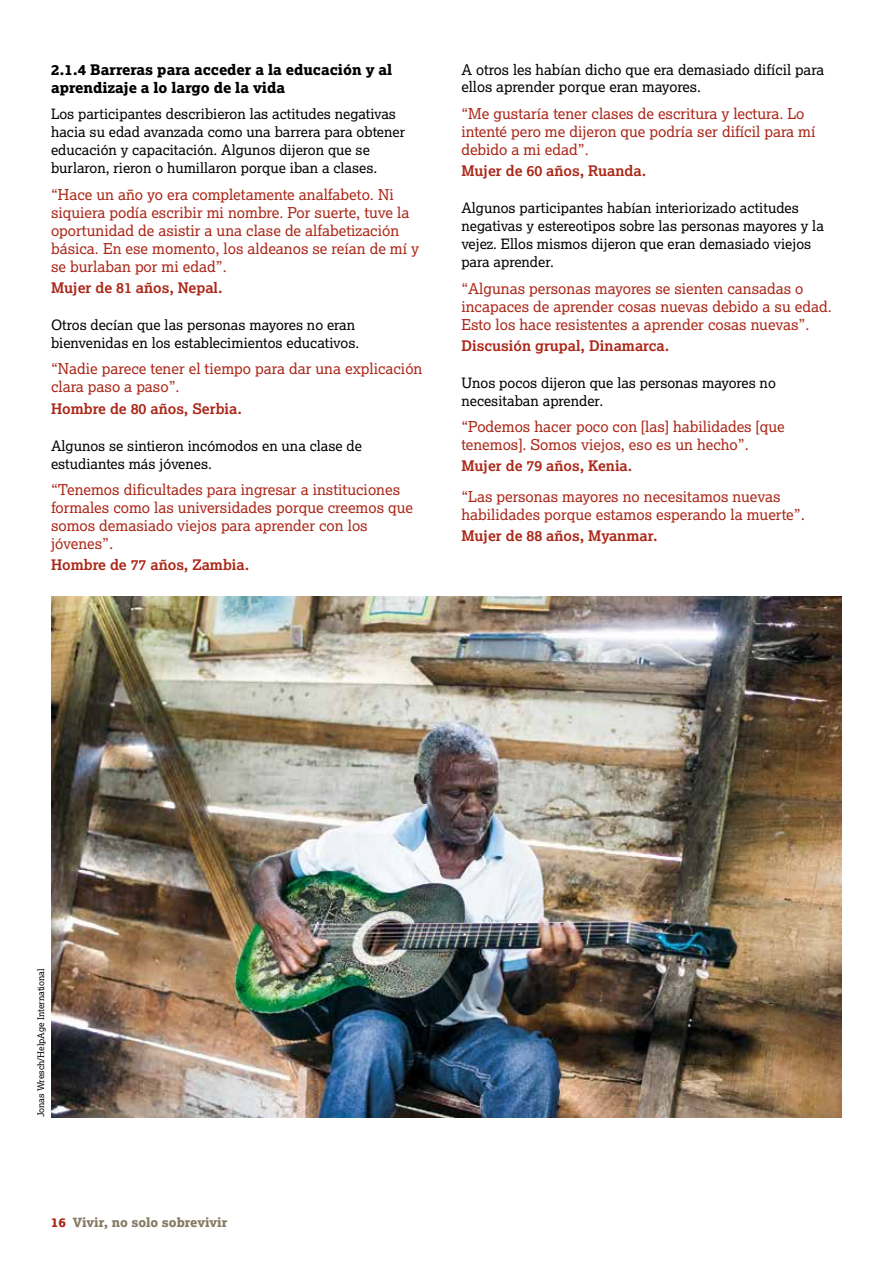
<style>
.page{position:relative;width:893px;height:1263px;background:#fff}
.page>*{position:absolute;margin:0;border:0;box-sizing:border-box;transform-origin:0 0}
.t1{font:15px/18px "Lexia Da Ma";color:#ab2718}
.t2{font:700 14.7px "Lexia";color:#ab2718}
.t3{font:14.7px/17.5px "Lexia Da Ma";color:#000}
.t4{font:14.7px/18px "Lexia X Bold";color:#000}
.t5{font:14.25px/18px "Lexia Da Ma";color:#000}
.t6{font:12.75px "Lexia X Bold";color:#867a64}
.t7{font:9px "Lexia Da Ma";color:#000}
.s1{font-size:14.7px}
.s2{font-size:15.75px}
.s3{color:#ab2718}
</style>
<div class="page">
<img style="left:51px;top:596px;width:790px;height:521px">
<p class="t4" style="left:51px;top:60px;width:343px">2.1.4 Barreras para acceder a la educación y al aprendizaje a lo largo de la vida</p>
<p class="t5" style="left:51px;top:105px;width:356px">Los participantes describieron las actitudes negativas hacia su edad avanzada como una barrera para obtener educación y capacitación. Algunos dijeron que se burlaron, rieron o humillaron porque iban a clases<span class="s1">.</span></p>
<p class="t1" style="left:51px;top:186px;width:370px">“Hace un año yo era completamente analfabeto. Ni siquiera podía escribir mi nombre. Por suerte, tuve la oportunidad de asistir a una clase de alfabetización básica. En ese momento, los aldeanos se reían de mí y se burlaban por mi edad”.</p>
<p class="t2" style="left:51px;top:278px;width:173px">Mujer de 81 años, Nepal.</p>
<p class="t5" style="left:51px;top:316px;width:310px">Otros decían que las personas mayores no eran bienvenidas en los establecimientos educativos.</p>
<p class="t1" style="left:51px;top:360px;width:373px">“Nadie parece tener el tiempo para dar una explicación clara paso a paso”.</p>
<p class="t2" style="left:51px;top:399px;width:192px">Hombre de 80 años, Serbia.</p>
<p class="t5" style="left:51px;top:437px;width:312px">Algunos se sintieron incómodos en una clase de estudiantes más jóvenes.</p>
<p class="t1" style="left:51px;top:481px;width:364px">“Tenemos dificultades para ingresar a instituciones formales como las universidades porque creemos que somos demasiado viejos para aprender con los jóvenes”<span class="s2">.</span></p>
<p class="t2" style="left:51px;top:556px;width:200px">Hombre de 77 años, Zambia.</p>
<p class="t3" style="left:461px;top:61px;width:364px">A otros les habían dicho que era demasiado difícil para ellos aprender porque eran mayores.</p>
<p class="t1" style="left:461px;top:105px;width:356px">“Me gustaría tener clases de escritura y lectura. Lo intenté pero me dijeron que podría ser difícil para mí debido a mi edad”.</p>
<p class="t2" style="left:461px;top:162px;width:186px">Mujer de 60 años, Ruanda.</p>
<p class="t5" style="left:461px;top:199px;width:364px">Algunos participantes habían interiorizado actitudes negativas y estereotipos sobre las personas mayores y la vejez. Ellos mismos dijeron que eran demasiado viejos para aprender.</p>
<p class="t1" style="left:461px;top:279px;width:372px">“Algunas personas mayores se sienten cansadas o incapaces de aprender cosas nuevas debido a su edad.<br>Esto los hace resistentes a aprender cosas nuevas”.</p>
<p class="t2" style="left:461px;top:336px;width:209px">Discusión grupal, Dinamarca.</p>
<p class="t5" style="left:461px;top:374px;width:316px">Unos pocos dijeron que las personas mayores no necesitaban aprender.</p>
<p class="t1" style="left:461px;top:418px;width:325px">“Podemos hacer poco con [las] habilidades [que tenemos]. Somos viejos, eso es un hecho”.</p>
<p class="t2" style="left:461px;top:456px;width:173px">Mujer de 79 años, Kenia.</p>
<p class="t1" style="left:461px;top:487px;width:345px">“Las personas mayores no necesitamos nuevas habilidades porque estamos esperando la muerte”<span class="s2">.</span></p>
<p class="t2" style="left:461px;top:526px;width:198px">Mujer de 88 años, Myanmar.</p>
<p class="t7" style="left:36px;top:1117px;width:151px;rotate:-90deg">Jonas Wresch/HelpAge International</p>
<p class="t6" style="left:51px;top:1214px;width:178px"><span class="s3">16</span> Vivir, no solo sobrevivir</p>
</div>
